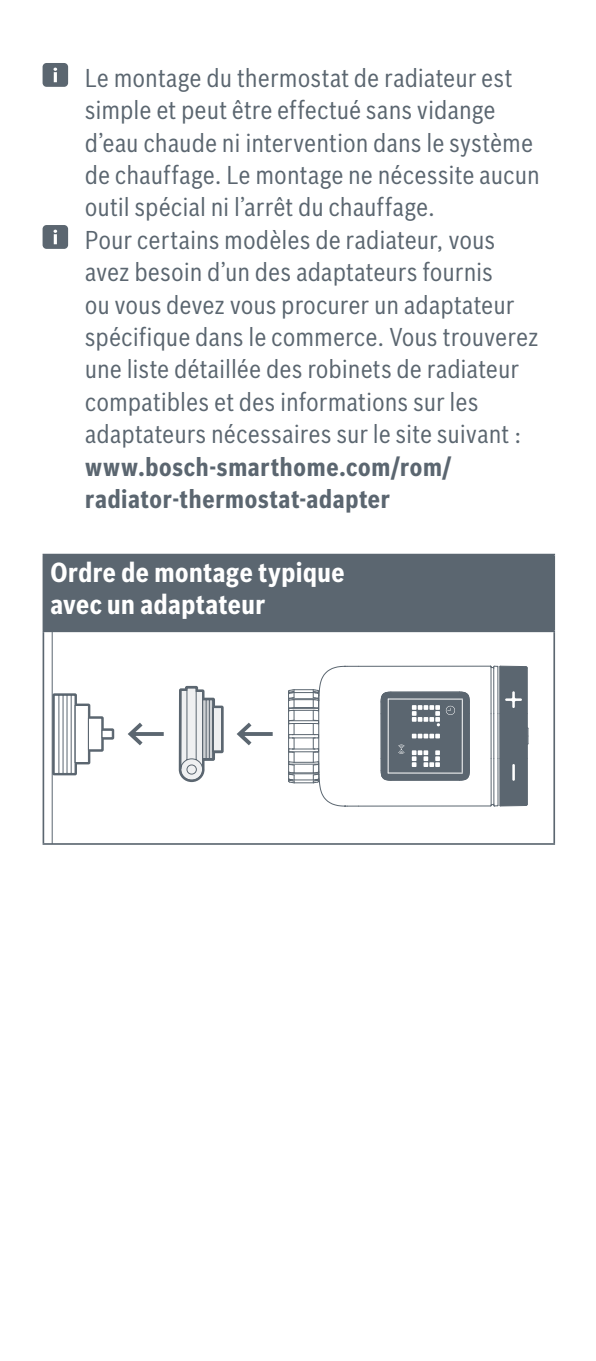
<style>
.page{position:relative;width:596px;height:1361px;background:#fff}
.page>*{position:absolute;margin:0;border:0;box-sizing:border-box;transform-origin:0 0}
.t1{font:700 27px/32.4px "Bosch Sans Cond";letter-spacing:.02em;color:#fff}
.t2{font:25.2px/32.4px "Bosch Sans Cond";letter-spacing:.025em;color:#5b6670}
.t3{font:700 25.2px/32.4px "Bosch Sans Cond";letter-spacing:.03em;color:#5b6670}
</style>
<div class="page">
<div style="left:43px;top:63px;width:25px;height:24px;background:#5b6670;border-radius:4px"></div>
<svg style="left:53px;top:68px;width:4px;height:14px"></svg>
<div style="left:43px;top:225px;width:25px;height:24px;background:#5b6670;border-radius:4px"></div>
<svg style="left:53px;top:230px;width:4px;height:14px"></svg>
<div style="left:43px;top:554px;width:511px;height:77px;background:#5b6670"></div>
<hr style="left:43px;top:630px;width:511px;height:2px;background:#5b6670">
<hr style="left:43px;top:632px;width:1px;height:211px;background:#5b6670">
<hr style="left:553px;top:632px;width:1px;height:211px;background:#5b6670">
<hr style="left:43px;top:843px;width:511px;height:2px;background:#5b6670">
<svg style="left:128px;top:722px;width:36px;height:24px"></svg>
<svg style="left:236px;top:722px;width:37px;height:24px"></svg>
<hr style="left:52px;top:632px;width:1px;height:211px;background:#5b6670">
<svg style="left:179px;top:686px;width:44px;height:96px"></svg>
<svg style="left:52px;top:693px;width:62px;height:82px"></svg>
<div style="left:381px;top:692px;width:88px;height:88px;background:#5b6670;border-radius:5px"></div>
<hr style="left:461px;top:699px;width:1px;height:74px;background:#fff">
<hr style="left:388px;top:698px;width:74px;height:1px;background:#fff">
<hr style="left:387px;top:699px;width:1px;height:74px;background:#fff">
<hr style="left:388px;top:772px;width:74px;height:1px;background:#fff">
<svg style="left:398px;top:744px;width:6px;height:10px"></svg>
<svg style="left:411px;top:705px;width:28px;height:62px"></svg>
<hr style="left:500px;top:665px;width:25px;height:2px;background:#5b6670">
<hr style="left:390px;top:780px;width:69px;height:1px;background:#5b6670">
<hr style="left:390px;top:691px;width:69px;height:1px;background:#5b6670">
<hr style="left:358px;top:805px;width:132px;height:1px;background:#5b6670">
<hr style="left:358px;top:665px;width:132px;height:2px;background:#5b6670">
<svg style="left:459px;top:758px;width:10px;height:23px"></svg>
<svg style="left:380px;top:691px;width:11px;height:23px"></svg>
<hr style="left:380px;top:714px;width:1px;height:44px;background:#5b6670">
<svg style="left:380px;top:758px;width:11px;height:23px"></svg>
<svg style="left:445px;top:691px;width:24px;height:24px"></svg>
<svg style="left:288px;top:666px;width:70px;height:140px"></svg>
<svg style="left:489px;top:666px;width:39px;height:140px;background:#7d858d"></svg>
<p class="t2" style="left:85px;top:60px;width:455px">Le montage du thermostat de radiateur est simple et peut être effectué sans vidange d’eau chaude ni intervention dans le système de chauffage. Le montage ne nécessite aucun outil spécial ni l’arrêt du chauffage.<br>Pour certains modèles de radiateur, vous avez besoin d’un des adaptateurs fournis<br>ou vous devez vous procurer un adaptateur spécifique dans le commerce. Vous trouverez une liste détaillée des robinets de radiateur compatibles et des informations sur les adaptateurs nécessaires sur le site suivant :</p>
<p class="t3" style="left:85px;top:449px;width:368px">www.bosch-smarthome.com/rom/ radiator-thermostat-adapter</p>
<p class="t1" style="left:50px;top:554px;width:295px">Ordre de montage typique avec un adaptateur</p>
</div>
